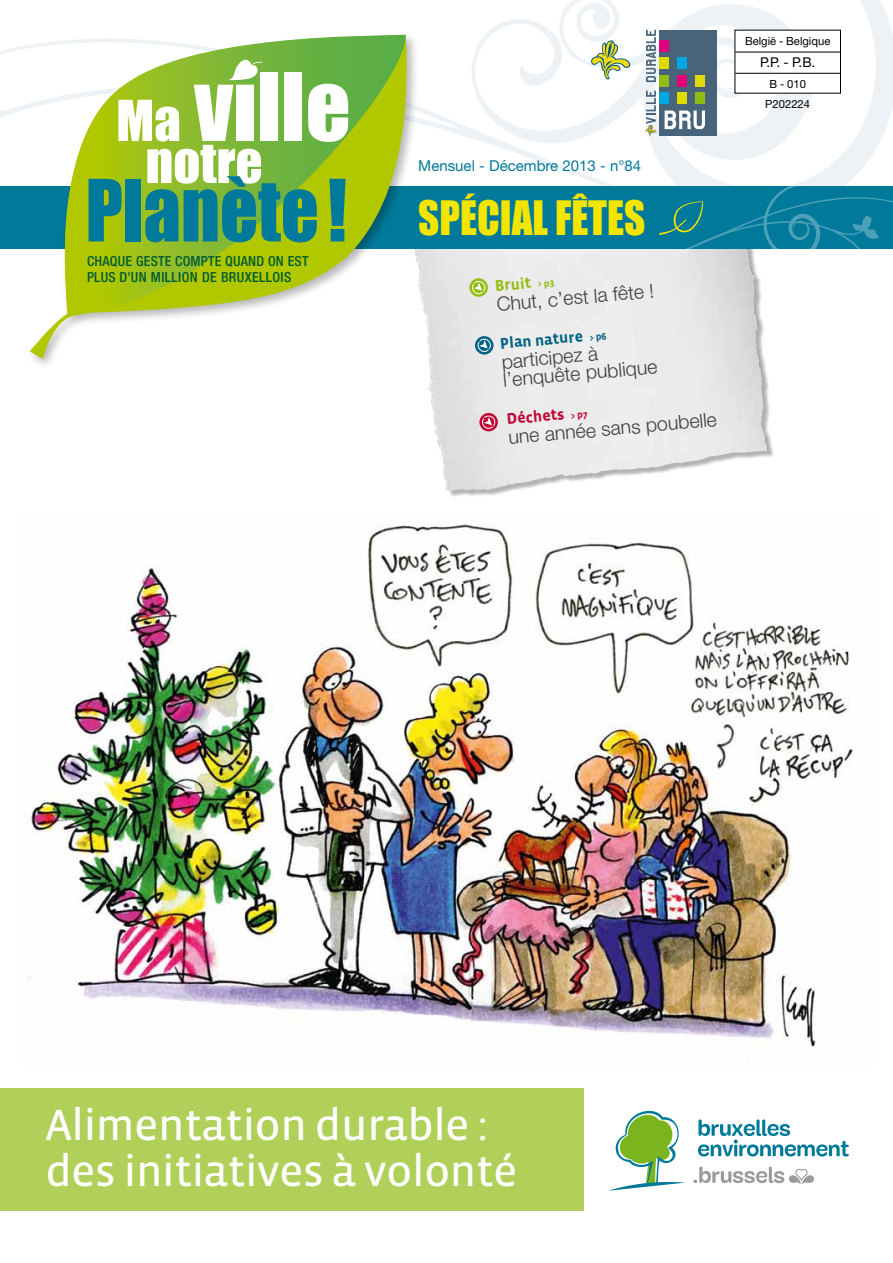
<style>
.page{position:relative;width:893px;height:1263px;background:#fff}
.page>*{position:absolute;margin:0;border:0;box-sizing:border-box;transform-origin:0 0}
.t1{font:86.85px "Impact";color:#fff}
.t2{font:79.2px "Impact";color:#00799a;scale:.94 1}
.t3{font:52.05px "Impact";color:#fff}
.t4{font:44.7px/46.5px "Vista Sans Reg";letter-spacing:-.02em;color:#fff;scale:1.04 1}
.t5{font:43.5px "Impact";color:#f4e500;scale:.94 1}
.t6{font:300 19.5px/18px "Helvetica Neue LT Std";color:#3e3d40}
.t7{font:700 15.75px "Vista Sans";color:#006284}
.t8{font:700 15.75px "Vista Sans";color:#c10735}
.t9{font:700 15.75px "Vista Sans";color:#92bd11}
.t10{font:15px "Helvetica Neue LT Std";color:#00799a}
.t11{font:500 condensed 13.95px/16px "Helvetica Neue";letter-spacing:.015em;color:#005c30}
.t12{font:13.5px "Helvetica Neue LT Std";color:#000}
.t13{font:11.25px/20.1px "Helvetica Neue LT Std";color:#000;text-align:center}
.s1{font-size:52.05px}
.s2{font-size:9.9px}
</style>
<div class="page">
<img style="left:421px;top:249px;width:353px;height:248px">
<svg style="left:475px;top:336px;width:19px;height:19px"></svg>
<svg style="left:477px;top:338px;width:14px;height:14px"></svg>
<svg style="left:479px;top:412px;width:19px;height:20px"></svg>
<svg style="left:481px;top:415px;width:15px;height:14px"></svg>
<svg style="left:469px;top:278px;width:19px;height:19px"></svg>
<img style="left:29px;top:524px;width:826px;height:523px">
<div style="left:0;top:1089px;width:893px;height:122px;background:#b0d05a"></div>
<svg style="left:0;top:104px;width:543px;height:190px"></svg>
<svg style="left:661px;top:0;width:232px;height:184px"></svg>
<div style="left:0;top:186px;width:893px;height:63px;background:#00799a"></div>
<div style="left:735px;top:30px;width:105px;height:63px;background:#fff"></div>
<hr style="left:735px;top:52px;width:105px;height:1px;background:#000">
<hr style="left:735px;top:73px;width:105px;height:1px;background:#000">
<div style="left:659px;top:30px;width:57px;height:105px;background:#47647b"></div>
<svg style="left:471px;top:0;width:234px;height:165px"></svg>
<div style="left:585px;top:1084px;width:308px;height:127px;background:#fff"></div>
<svg style="left:609px;top:1110px;width:76px;height:81px"></svg>
<svg style="left:698px;top:1119px;width:151px;height:37px"></svg>
<svg style="left:693px;top:1166px;width:121px;height:18px"></svg>
<svg style="left:659px;top:184px;width:234px;height:104px"></svg>
<div style="left:27px;top:32px;width:392px;height:338px;background:#000;opacity:.28"></div>
<svg style="left:30px;top:33px;width:379px;height:326px"></svg>
<svg style="left:58px;top:34px;width:350px;height:280px"></svg>
<svg style="left:221px;top:55px;width:42px;height:34px"></svg>
<h1 class="t1" style="left:116px;top:40px;width:236px"><span class="s1">Ma</span> ville</h1>
<h3 class="t3" style="left:146px;top:122px;width:119px">notre</h3>
<h2 class="t2" style="left:85px;top:149px;width:280px">Planète!</h2>
<p class="t11" style="left:87px;top:252px;width:223px">CHAQUE GESTE COMPTE QUAND ON EST<br>PLUS D'UN MILLION DE BRUXELLOIS</p>
<p class="t10" style="left:418px;top:157px;width:224px">Mensuel - Décembre 2013 - n°84</p>
<h3 class="t5" style="left:418px;top:184px;width:243px">SPÉCIAL FÊTES</h3>
<p class="t9" style="left:494px;top:278px;width:61px;rotate:-5deg">Bruit <span class="s2">&gt; p3</span></p>
<p class="t6" style="left:496px;top:295px;width:159px;rotate:-5deg">Chut, c’est la fête !</p>
<p class="t7" style="left:499px;top:335px;width:108px;rotate:-5deg">Plan nature <span class="s2">&gt; p6</span></p>
<p class="t6" style="left:501px;top:352px;width:156px;rotate:-5deg">participez à l’enquête publique</p>
<p class="t8" style="left:506px;top:411px;width:83px;rotate:-5deg">Déchets <span class="s2">&gt; p7</span></p>
<p class="t6" style="left:508px;top:428px;width:211px;rotate:-5deg">une année sans poubelle</p>
<p class="t13" style="left:745px;top:30px;width:87px">België - Belgique</p>
<p class="t12" style="left:760px;top:54px;width:57px">P.P. - P.B.</p>
<p class="t13" style="left:765px;top:74px;width:46px">B - 010<br>P202224</p>
<h3 class="t4" style="left:45px;top:1102px;width:455px">Alimentation durable : des initiatives à volonté</h3>
</div>
